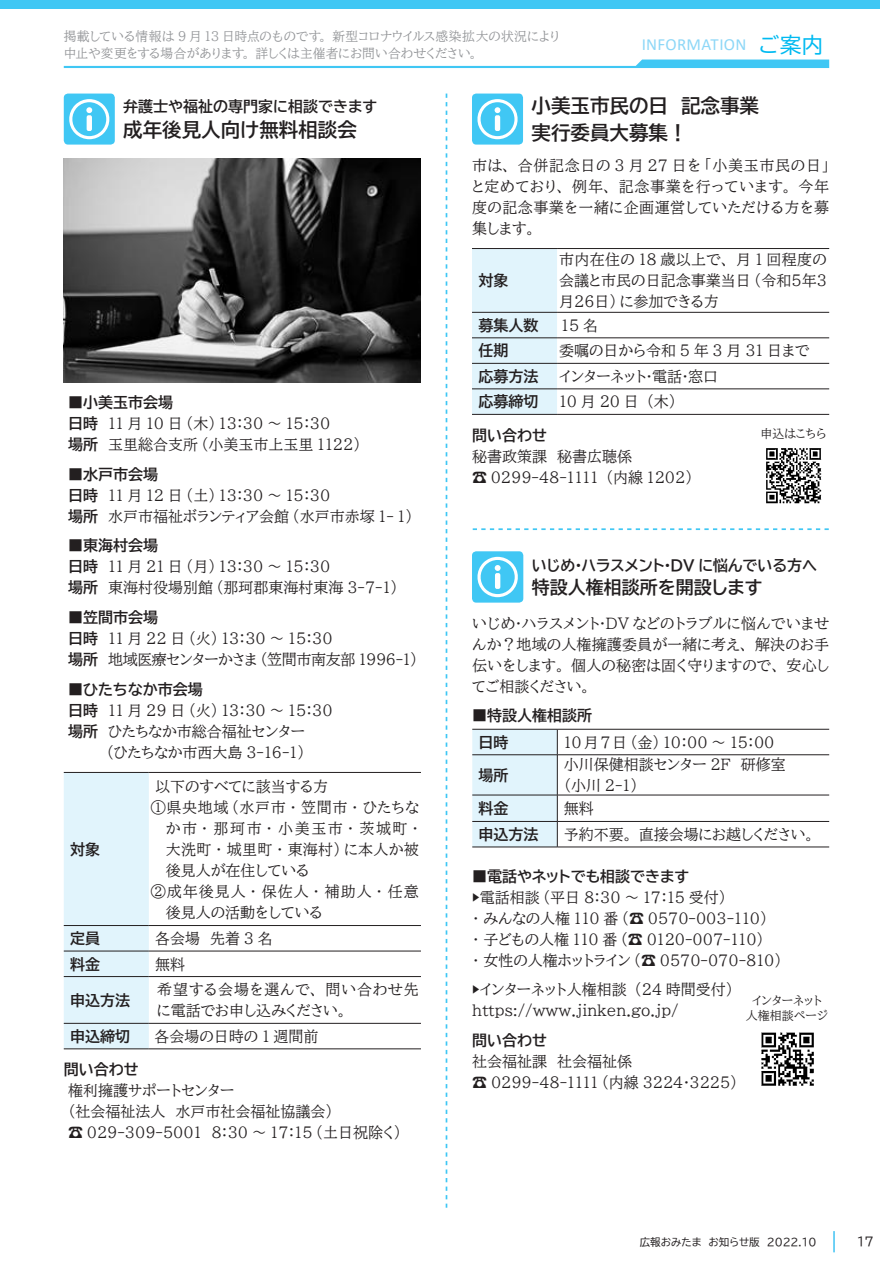
<style>
.page{position:relative;width:893px;height:1263px;background:#fff}
.page>*{position:absolute;margin:0;border:0;box-sizing:border-box;transform-origin:0 0}
.t1{font:19.5px/27px "BIZ UDP Gothic Bold";color:#231f20}
.t2{font:18px "BIZ UDP Gothic Bold";color:#231f20}
.t3{font:16.95px "Calibri";letter-spacing:.015em;color:#8dd7f7}
.t4{font:15px/21px "BIZ UDP Mincho Medium";color:#231f20}
.t5{font:15px "BIZ UDP Gothic Bold";color:#231f20}
.t6{font:15px/21px "BIZ UDP Mincho Medium";letter-spacing:-.025em;color:#231f20}
.t7{font:15px/21px "BIZ UDP Mincho Medium";letter-spacing:.055em;color:#231f20}
.t8{font:15px "BIZ UDP Mincho Medium";letter-spacing:.04em;color:#231f20}
.t9{font:15px "BIZ UDP Mincho Medium";letter-spacing:.02em;color:#231f20}
.t10{font:15px "BIZ UDP Mincho Medium";letter-spacing:.065em;color:#231f20}
.t11{font:15px "BIZ UDP Mincho Medium";letter-spacing:.105em;color:#231f20}
.t12{font:12.75px/17px "BIZ UDP Mincho Medium";letter-spacing:.01em;color:#939598}
.t13{font:12px/15px "BIZ UDP Mincho Medium";color:#231f20;text-align:center}
.t14{font:12px "BIZ UDP Gothic";color:#231f20}
.t15{font:10.5px "BIZ UDP Gothic";color:#231f20}
.s1{font-family:"BIZ UDP Gothic";font-size:21.3px;color:#00baf1}
.s2{font-family:"BIZ UDP Gothic Bold"}
</style>
<div class="page">
<svg style="left:64px;top:60px;width:765px;height:8px"></svg>
<div style="left:0;top:0;width:880px;height:9px;background:#40c7f4"></div>
<hr style="left:833px;top:1231px;width:2px;height:21px;background:#00aeef">
<div style="left:472px;top:551px;width:51px;height:52px;background:#40c7f4;border-radius:4px"></div>
<svg style="left:477px;top:557px;width:41px;height:40px"></svg>
<div style="left:495px;top:573px;width:5px;height:16px;background:#fff;border-radius:2px"></div>
<hr style="left:557px;top:729px;width:272px;height:1px;background:#231f20">
<hr style="left:557px;top:754px;width:272px;height:1px;background:#231f20">
<hr style="left:557px;top:795px;width:272px;height:1px;background:#231f20">
<hr style="left:557px;top:821px;width:272px;height:1px;background:#231f20">
<svg style="left:472px;top:729px;width:86px;height:118px"></svg>
<hr style="left:472px;top:847px;width:85px;height:1px;background:#231f20">
<hr style="left:557px;top:847px;width:272px;height:1px;background:#231f20">
<img style="left:761px;top:1032px;width:53px;height:54px">
<div style="left:64px;top:94px;width:51px;height:51px;background:#40c7f4;border-radius:4px"></div>
<svg style="left:69px;top:99px;width:41px;height:40px"></svg>
<div style="left:87px;top:115px;width:5px;height:16px;background:#fff;border-radius:2px"></div>
<img style="left:64px;top:159px;width:357px;height:223px">
<div style="left:64px;top:773px;width:85px;height:275px;background:#e1f4fc"></div>
<hr style="left:64px;top:772px;width:85px;height:1px;background:#231f20">
<hr style="left:149px;top:772px;width:272px;height:1px;background:#231f20">
<hr style="left:64px;top:925px;width:85px;height:1px;background:#231f20">
<hr style="left:149px;top:925px;width:272px;height:1px;background:#231f20">
<hr style="left:64px;top:951px;width:85px;height:1px;background:#231f20">
<hr style="left:149px;top:951px;width:272px;height:1px;background:#231f20">
<hr style="left:64px;top:976px;width:85px;height:1px;background:#231f20">
<hr style="left:149px;top:976px;width:272px;height:1px;background:#231f20">
<hr style="left:64px;top:1023px;width:85px;height:1px;background:#231f20">
<hr style="left:149px;top:1023px;width:272px;height:1px;background:#231f20">
<hr style="left:64px;top:1048px;width:85px;height:1px;background:#231f20">
<hr style="left:149px;top:1048px;width:272px;height:1px;background:#231f20">
<div style="left:472px;top:94px;width:51px;height:51px;background:#40c7f4;border-radius:4px"></div>
<svg style="left:477px;top:99px;width:41px;height:40px"></svg>
<div style="left:495px;top:115px;width:5px;height:16px;background:#fff;border-radius:2px"></div>
<div style="left:472px;top:249px;width:85px;height:165px;background:#e1f4fc"></div>
<hr style="left:472px;top:248px;width:85px;height:1px;background:#231f20">
<hr style="left:557px;top:248px;width:272px;height:1px;background:#231f20">
<hr style="left:472px;top:312px;width:85px;height:1px;background:#231f20">
<hr style="left:557px;top:312px;width:272px;height:1px;background:#231f20">
<hr style="left:472px;top:338px;width:85px;height:1px;background:#231f20">
<hr style="left:557px;top:338px;width:272px;height:1px;background:#231f20">
<hr style="left:472px;top:363px;width:85px;height:1px;background:#231f20">
<hr style="left:557px;top:363px;width:272px;height:1px;background:#231f20">
<hr style="left:472px;top:389px;width:85px;height:1px;background:#231f20">
<hr style="left:557px;top:389px;width:272px;height:1px;background:#231f20">
<hr style="left:472px;top:414px;width:85px;height:1px;background:#231f20">
<hr style="left:557px;top:414px;width:272px;height:1px;background:#231f20">
<img style="left:766px;top:448px;width:56px;height:56px">
<svg style="left:473px;top:528px;width:356px;height:2px"></svg>
<svg style="left:446px;top:94px;width:1px;height:1114px"></svg>
<p class="t12" style="left:64px;top:28px;width:498px">掲載している情報は 9 月 13 日時点のものです。新型コロナウイルス感染拡大の状況により中止や変更をする場合があります。詳しくは主催者にお問い合わせください。</p>
<p class="t3" style="left:642px;top:33px;width:183px">INFORMATION <span class="s1">ご案内</span></p>
<p class="t5" style="left:123px;top:99px;width:255px">弁護士や福祉の専門家に相談できます</p>
<h1 class="t1" style="left:123px;top:116px;width:235px">成年後見人向け無料相談会</h1>
<p class="t5" style="left:68px;top:395px;width:106px">■小美玉市会場</p>
<p class="t4" style="left:68px;top:413px;width:294px"><span class="s2">日時</span>　11 月 10 日（木） 13：30 ～ 15：30<br><span class="s2">場所</span>　玉里総合支所（小美玉市上玉里 1122）</p>
<p class="t5" style="left:68px;top:467px;width:91px">■水戸市会場</p>
<p class="t4" style="left:68px;top:485px;width:346px"><span class="s2">日時</span>　11 月 12 日（土） 13：30 ～ 15：30<br><span class="s2">場所</span>　水戸市福祉ボランティア会館（水戸市赤塚 1- １）</p>
<p class="t5" style="left:68px;top:538px;width:92px">■東海村会場</p>
<p class="t4" style="left:68px;top:556px;width:331px"><span class="s2">日時</span>　11 月 21 日（月） 13：30 ～ 15：30<br><span class="s2">場所</span>　東海村役場別館（那珂郡東海村東海 3-7-1）</p>
<p class="t5" style="left:68px;top:610px;width:91px">■笠間市会場</p>
<p class="t6" style="left:68px;top:628px;width:351px"><span class="s2">日時</span>　11 月 22 日（火） 13：30 ～ 15：30<br><span class="s2">場所</span> 地域医療センターかさま（笠間市南友部 1996-1）</p>
<p class="t5" style="left:68px;top:681px;width:136px">■ひたちなか市会場</p>
<p class="t4" style="left:68px;top:699px;width:266px"><span class="s2">日時</span>　11 月 29 日（火） 13：30 ～ 15：30</p>
<p class="t4" style="left:68px;top:720px;width:238px"><span class="s2">場所</span>　ひたちなか市総合福祉センター</p>
<p class="t4" style="left:106px;top:741px;width:200px">（ひたちなか市西大島 3-16-1）</p>
<p class="t5" style="left:70px;top:841px;width:31px">対象</p>
<p class="t4" style="left:155px;top:775px;width:174px">以下のすべてに該当する方</p>
<p class="t8" style="left:151px;top:799px;width:269px">①県央地域（水戸市・笠間市・ひたちな</p>
<p class="t11" style="left:166px;top:820px;width:254px">か市・那珂市・小美玉市・茨城町・</p>
<p class="t9" style="left:166px;top:841px;width:254px">大洗町・城里町・東海村）に本人か被</p>
<p class="t4" style="left:166px;top:859px;width:145px">後見人が在住している</p>
<p class="t10" style="left:151px;top:883px;width:269px">②成年後見人・保佐人・補助人・任意</p>
<p class="t4" style="left:166px;top:901px;width:158px">後見人の活動をしている</p>
<p class="t5" style="left:70px;top:931px;width:31px">定員</p>
<p class="t4" style="left:155px;top:928px;width:119px">各会場　先着 3 名</p>
<p class="t5" style="left:70px;top:956px;width:31px">料金</p>
<p class="t4" style="left:155px;top:953px;width:31px">無料</p>
<p class="t5" style="left:70px;top:992px;width:61px">申込方法</p>
<p class="t7" style="left:157px;top:979px;width:263px">希望する会場を選んで、問い合わせ先に電話でお申し込みください。</p>
<p class="t5" style="left:70px;top:1028px;width:61px">申込締切</p>
<p class="t4" style="left:154px;top:1025px;width:166px">各会場の日時の 1 週間前</p>
<p class="t5" style="left:64px;top:1062px;width:76px">問い合わせ</p>
<p class="t4" style="left:68px;top:1080px;width:335px">権利擁護サポートセンター<br>（社会福祉法人　水戸市社会福祉協議会）<br>☎ 029-309-5001　8：30 ～ 17：15 （土日祝除く）</p>
<h1 class="t1" style="left:531px;top:92px;width:229px">小美玉市民の日　記念事業実行委員大募集！</h1>
<p class="t4" style="left:472px;top:154px;width:359px;text-align:justify">市は、合併記念日の 3 月 27 日を「小美玉市民の日」と定めており、例年、記念事業を行っています。今年度の記念事業を一緒に企画運営していただける方を募集します。</p>
<p class="t5" style="left:478px;top:273px;width:31px">対象</p>
<p class="t4" style="left:559px;top:249px;width:269px;text-align:justify">市内在住の 18 歳以上で、月 1 回程度の会議と市民の日記念事業当日（令和５年３月２６日）に参加できる方</p>
<p class="t5" style="left:478px;top:318px;width:61px">募集人数</p>
<p class="t4" style="left:561px;top:315px;width:38px">15 名</p>
<p class="t5" style="left:478px;top:343px;width:31px">任期</p>
<p class="t4" style="left:559px;top:340px;width:252px">委嘱の日から令和 5 年 3 月 31 日まで</p>
<p class="t5" style="left:478px;top:369px;width:61px">応募方法</p>
<p class="t4" style="left:559px;top:366px;width:160px">インターネット・電話・窓口</p>
<p class="t5" style="left:478px;top:394px;width:61px">応募締切</p>
<p class="t4" style="left:559px;top:391px;width:119px">10 月 20 日（木）</p>
<p class="t5" style="left:472px;top:427px;width:76px">問い合わせ</p>
<p class="t4" style="left:472px;top:445px;width:222px">秘書政策課　秘書広聴係<br>☎ 0299-48-1111 （内線 1202）</p>
<p class="t13" style="left:760px;top:426px;width:67px">申込はこちら</p>
<p class="t5" style="left:532px;top:557px;width:287px">いじめ・ハラスメント・DV に悩んでいる方へ</p>
<p class="t2" style="left:532px;top:578px;width:232px">特設人権相談所を開設します</p>
<p class="t4" style="left:472px;top:612px;width:358px;text-align:justify">いじめ・ハラスメント・DV などのトラブルに悩んでいませんか？地域の人権擁護委員が一緒に考え、解決のお手伝いをします。個人の秘密は固く守りますので、安心してご相談ください。</p>
<p class="t5" style="left:472px;top:708px;width:121px">■特設人権相談所</p>
<p class="t5" style="left:479px;top:734px;width:31px">日時</p>
<p class="t4" style="left:564px;top:731px;width:212px">10月７日（金） 10：00 ～ 15：００</p>
<p class="t5" style="left:479px;top:767px;width:31px">場所</p>
<p class="t4" style="left:564px;top:754px;width:223px">小川保健相談センター 2F　研修室（小川 2-1）</p>
<p class="t5" style="left:479px;top:801px;width:31px">料金</p>
<p class="t4" style="left:564px;top:798px;width:31px">無料</p>
<p class="t5" style="left:479px;top:827px;width:61px">申込方法</p>
<p class="t4" style="left:564px;top:824px;width:252px">予約不要。直接会場にお越しください。</p>
<p class="t5" style="left:472px;top:868px;width:218px">■電話やネットでも相談できます</p>
<p class="t4" style="left:472px;top:886px;width:311px">▶電話相談（平日 8：30 ～ 17：15 受付）<br>・みんなの人権 110 番（☎ 0570-003-110）<br>・子どもの人権 110 番（☎ 0120-007-110）<br>・女性の人権ホットライン（☎ 0570-070-810）</p>
<p class="t4" style="left:472px;top:979px;width:263px">▶インターネット人権相談（24 時間受付）https://www.jinken.go.jp/</p>
<p class="t13" style="left:746px;top:993px;width:83px">インターネット人権相談ページ</p>
<p class="t5" style="left:472px;top:1032px;width:76px">問い合わせ</p>
<p class="t4" style="left:472px;top:1050px;width:267px">社会福祉課　社会福祉係<br>☎ 0299-48-1111 （内線 3224・3225）</p>
<p class="t15" style="left:640px;top:1236px;width:178px">広報おみたま　お知らせ版　2022.10</p>
<p class="t14" style="left:857px;top:1236px;width:18px">17</p>
</div>
